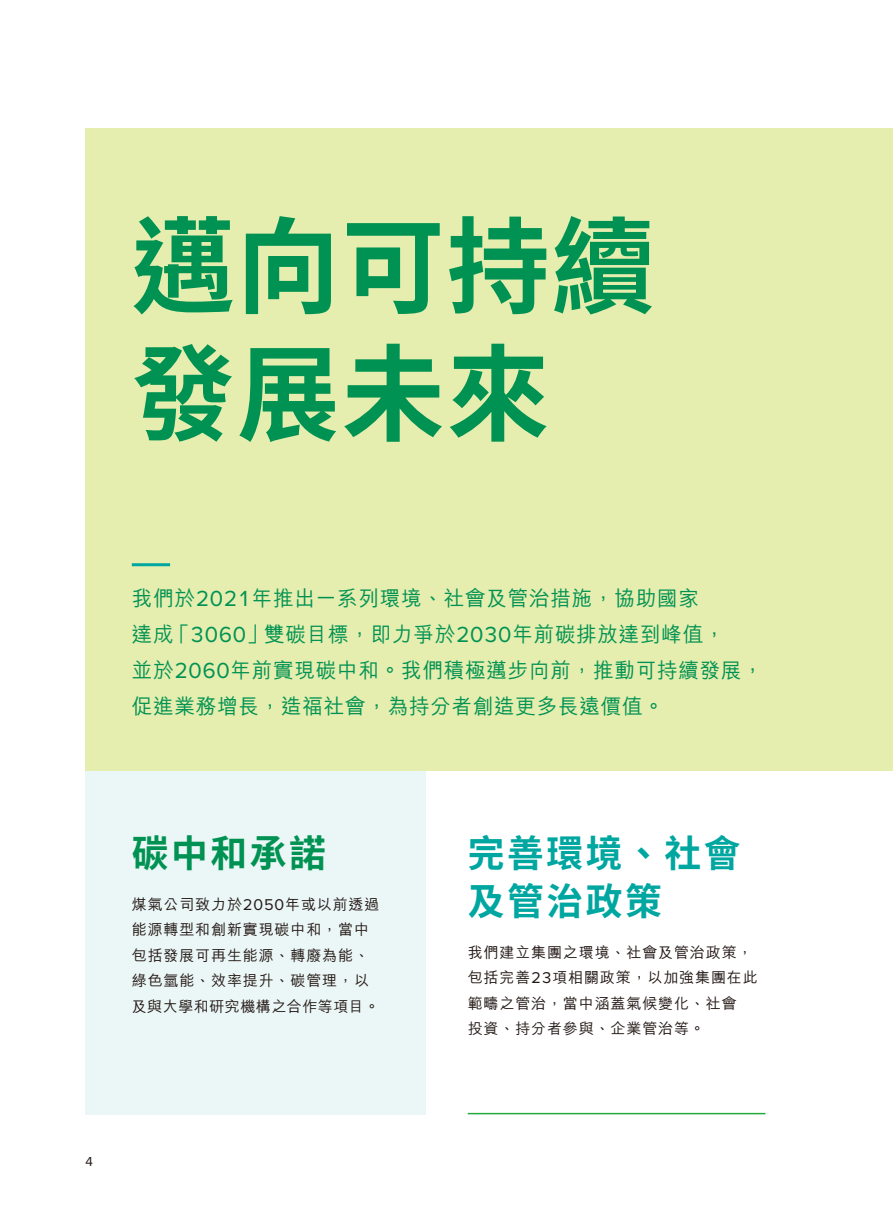
<style>
.page{position:relative;width:893px;height:1212px;background:#fff}
.page>*{position:absolute;margin:0;border:0;box-sizing:border-box;transform-origin:0 0}
.t1{font:700 105px/127.5px "Noto Sans HK";letter-spacing:.02em;color:#009252}
.t2{font:700 37.5px/48px "Noto Sans HK";letter-spacing:.07em;color:#00a6a0}
.t3{font:700 37.5px "Noto Sans HK";letter-spacing:.07em;color:#009252}
.t4{font:500 21px/36px "M Hei HK";letter-spacing:.035em;color:#009252}
.t5{font:500 15px/25.5px "M Hei HK";letter-spacing:.06em;color:#231916}
.t6{font:13.5px "Proxima Nova";color:#231916}
.s1{font-family:"Proxima Nova";font-weight:400;font-size:22.65px}
.s2{font-family:"Proxima Nova";font-weight:400;font-size:16.2px}
</style>
<div class="page">
<div style="left:85px;top:767px;width:340px;height:347px;background:#ebf6f6"></div>
<div style="left:85px;top:128px;width:808px;height:642px;background:#e5edaf"></div>
<hr style="left:468px;top:1113px;width:297px;height:1px;background:#23ac39">
<hr style="left:132px;top:563px;width:38px;height:3px;background:#00a6a0">
<h1 class="t1" style="left:132px;top:205px;width:524px">邁向可持續發展未來</h1>
<h3 class="t4" style="left:132px;top:579px;width:633px">我們於<span class="s1">2021</span>年推出一系列環境、社會及管治措施，協助國家<br>達成「<span class="s1">3060</span>」雙碳目標，即力爭於<span class="s1">2030</span>年前碳排放達到峰值，<br>並於<span class="s1">2060</span>年前實現碳中和。我們積極邁步向前，推動可持續發展，促進業務增長，造福社會，為持分者創造更多長遠價值。</h3>
<h2 class="t3" style="left:132px;top:832px;width:196px">碳中和承諾</h2>
<p class="t5" style="left:132px;top:890px;width:249px">煤氣公司致力於<span class="s2">2050</span>年或以前透過能源轉型和創新實現碳中和，當中包括發展可再生能源、轉廢為能、綠色氫能、效率提升、碳管理，以及與大學和研究機構之合作等項目。</p>
<h2 class="t2" style="left:468px;top:830px;width:274px">完善環境、社會及管治政策</h2>
<p class="t5" style="left:468px;top:938px;width:292px">我們建立集團之環境、社會及管治政策，包括完善<span class="s2">23</span>項相關政策，以加強集團在此範疇之管治，當中涵蓋氣候變化、社會<br>投資、持分者參與、企業管治等。</p>
<p class="t6" style="left:85px;top:1151px;width:10px">4</p>
</div>
